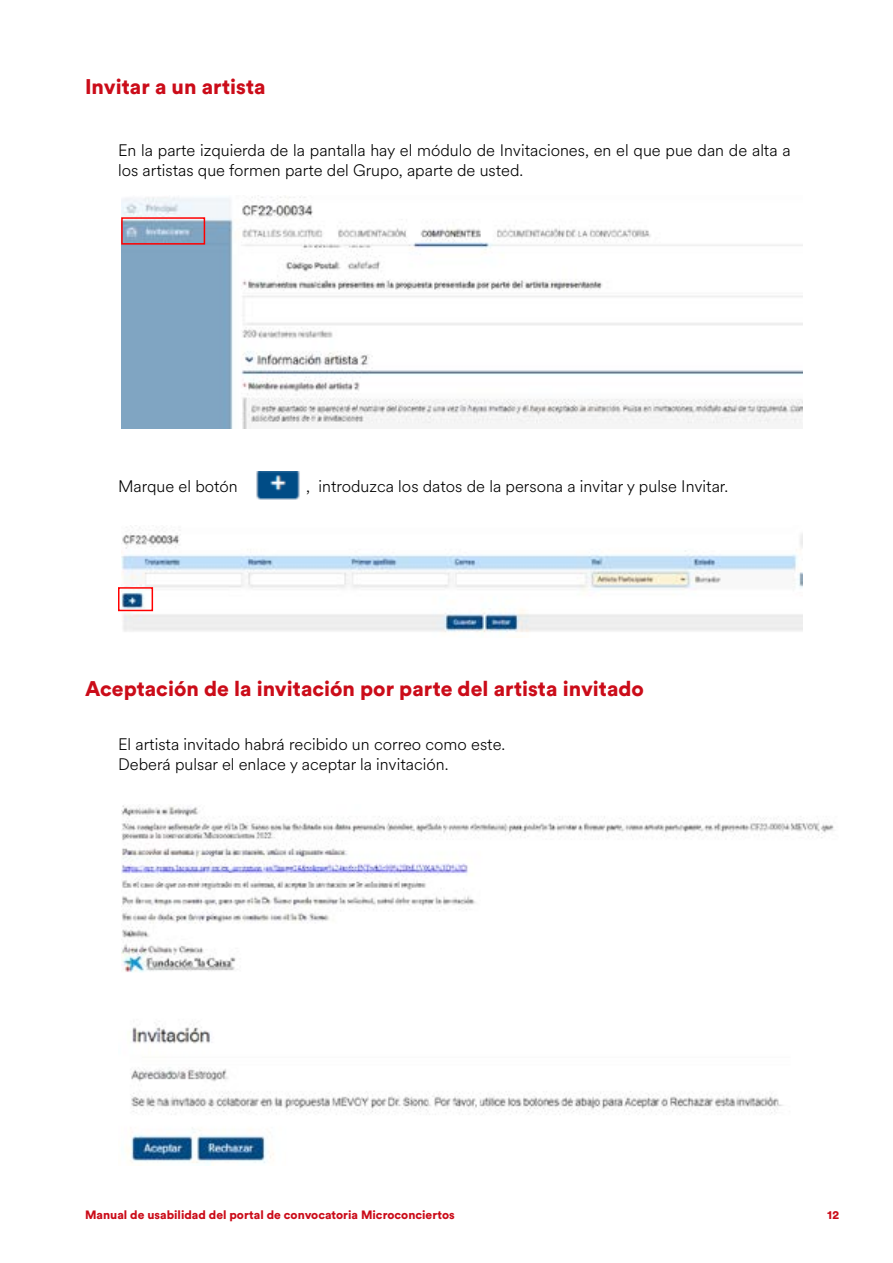
<style>
.page{position:relative;width:893px;height:1263px;background:#fff}
.page>*{position:absolute;margin:0;border:0;box-sizing:border-box;transform-origin:0 0}
.t1{font:900 21px "Circular Std";color:#cb0c19}
.t2{font:300 16.5px/19.8px "Circular Spotify Text";color:#000}
.t3{font:900 12px "Circular Std";color:#cb0c19}
</style>
<div class="page">
<img style="left:256px;top:471px;width:44px;height:29px">
<img style="left:121px;top:195px;width:682px;height:233px">
<div style="left:121px;top:217px;width:84px;height:28px;border:2px solid #f00"></div>
<img style="left:121px;top:525px;width:682px;height:113px">
<div style="left:118px;top:587px;width:35px;height:24px;border:2px solid #f00"></div>
<img style="left:121px;top:804px;width:713px;height:168px">
<img style="left:126px;top:1022px;width:657px;height:144px">
<p class="t1" style="left:85px;top:72px;width:182px">Invitar a un artista</p>
<p class="t2" style="left:118px;top:140px;width:674px">En la parte izquierda de la pantalla hay el módulo de Invitaciones, en el que pue dan de alta a los artistas que formen parte del Grupo, aparte de usted.</p>
<p class="t2" style="left:118px;top:477px;width:121px">Marque el botón</p>
<p class="t2" style="left:306px;top:477px;width:424px">, introduzca los datos de la persona a invitar y pulse Invitar.</p>
<p class="t1" style="left:85px;top:674px;width:560px">Aceptación de la invitación por parte del artista invitado</p>
<p class="t2" style="left:118px;top:734px;width:389px">El artista invitado habrá recibido un correo como este.<br>Deberá pulsar el enlace y aceptar la invitación.</p>
<p class="t3" style="left:85px;top:1206px;width:371px">Manual de usabilidad del portal de convocatoria Microconciertos</p>
<p class="t3" style="left:827px;top:1206px;width:13px">12</p>
</div>
